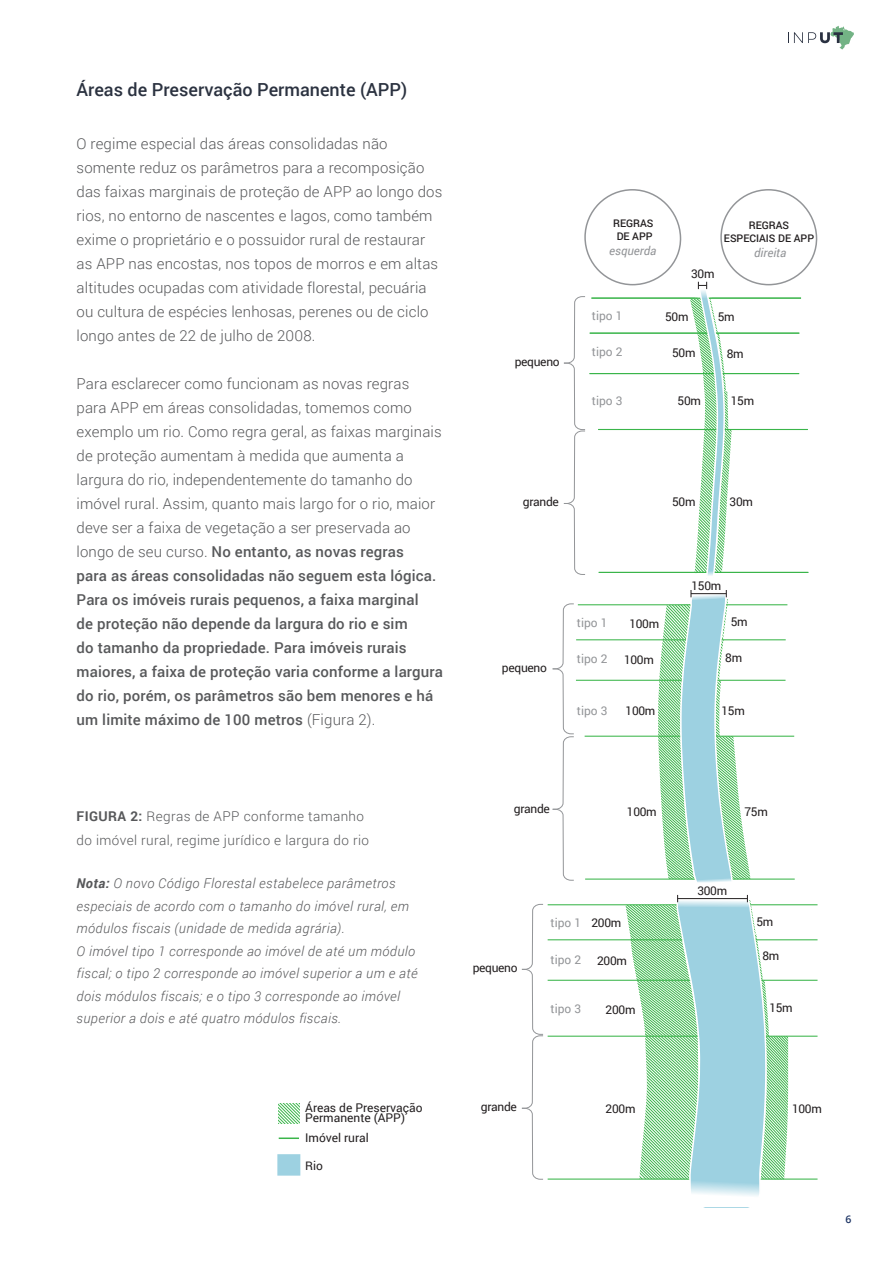
<style>
.page{position:relative;width:893px;height:1263px;background:#fff}
.page>*{position:absolute;margin:0;border:0;box-sizing:border-box;transform-origin:0 0}
.H2___Capítulo{font:500 18px "Roboto";color:#2b3240}
.t1{font:300 15px/24px "Roboto";letter-spacing:.01em;color:#57585a}
.t2{font:italic 300 13.5px/22.5px "Roboto";letter-spacing:.03em;color:#57585a}
.t3{font:300 13.5px/24px "Roboto";letter-spacing:.03em;color:#57585a}
.t4{font:12px "Roboto";letter-spacing:-.025em;color:#231f20}
.t5{font:12px "Roboto";color:#939598}
.t6{font:12px/10.5px "Roboto";color:#231f20}
.t7{font:italic 12px "Roboto";color:#939598}
.t8{font:500 10.5px/12.6px "Roboto";color:#231f20;text-align:center}
.t9{font:600 10.5px "Open Sans";color:#1d3464}
.s1{font-weight:500}
.s2{font-weight:700}
</style>
<div class="page">
<svg style="left:788px;top:26px;width:66px;height:24px"></svg>
<hr style="left:548px;top:904px;width:269px;height:1px;background:#3ab54a">
<hr style="left:548px;top:939px;width:269px;height:1px;background:#3ab54a">
<hr style="left:548px;top:980px;width:269px;height:1px;background:#3ab54a">
<hr style="left:548px;top:1036px;width:269px;height:1px;background:#3ab54a">
<hr style="left:548px;top:1178px;width:269px;height:1px;background:#3ab54a">
<svg style="left:521px;top:904px;width:22px;height:276px"></svg>
<svg style="left:279px;top:1103px;width:20px;height:20px"></svg>
<div style="left:279px;top:1156px;width:20px;height:18px;background:#9dd1e1"></div>
<div style="left:277px;top:1154px;width:23px;height:21px;border:3px solid #9dd1e1"></div>
<hr style="left:279px;top:1137px;width:20px;height:2px;background:#3ab54a">
<svg style="left:552px;top:189px;width:266px;height:1007px"></svg>
<p class="H2___Capítulo" style="left:77px;top:77px;width:332px">Áreas de Preservação Permanente (APP)</p>
<p class="t1" style="left:77px;top:131px;width:367px">O regime especial das áreas consolidadas não somente reduz os parâmetros para a recomposição das faixas marginais de proteção de APP ao longo dos rios, no entorno de nascentes e lagos, como também exime o proprietário e o possuidor rural de restaurar as APP nas encostas, nos topos de morros e em altas altitudes ocupadas com atividade florestal, pecuária ou cultura de espécies lenhosas, perenes ou de ciclo longo antes de 22 de julho de 2008.</p>
<p class="t1" style="left:77px;top:371px;width:368px">Para esclarecer como funcionam as novas regras para APP em áreas consolidadas, tomemos como exemplo um rio. Como regra geral, as faixas marginais de proteção aumentam à medida que aumenta a largura do rio, independentemente do tamanho do imóvel rural. Assim, quanto mais largo for o rio, maior deve ser a faixa de vegetação a ser preservada ao longo de seu curso. <span class="s1">No entanto, as novas regras<br>para as áreas consolidadas não seguem esta lógica.<br>Para os imóveis rurais pequenos, a faixa marginal<br>de proteção não depende da largura do rio e sim<br>do tamanho da propriedade. Para imóveis rurais maiores, a faixa de proteção varia conforme a largura do rio, porém, os parâmetros são bem menores e há um limite máximo de 100 metros</span> (Figura 2).</p>
<p class="t3" style="left:77px;top:804px;width:294px"><span class="s2">FIGURA 2:</span> Regras de APP conforme tamanho do imóvel rural, regime jurídico e largura do rio</p>
<p class="t2" style="left:77px;top:871px;width:343px"><span class="s2">Nota:</span> O novo Código Florestal estabelece parâmetros especiais de acordo com o tamanho do imóvel rural, em módulos fiscais (unidade de medida agrária).<br>O imóvel tipo 1 corresponde ao imóvel de até um módulo fiscal; o tipo 2 corresponde ao imóvel superior a um e até dois módulos fiscais; e o tipo 3 corresponde ao imóvel superior a dois e até quatro módulos fiscais.</p>
<p class="t6" style="left:305px;top:1102px;width:119px">Áreas de Preservação<br>Permanente (APP)</p>
<p class="t6" style="left:305px;top:1132px;width:65px">Imóvel rural</p>
<p class="t4" style="left:305px;top:1157px;width:19px">Rio</p>
<p class="t4" style="left:515px;top:353px;width:46px">pequeno</p>
<p class="t8" style="left:613px;top:217px;width:42px">REGRAS<br>DE APP</p>
<p class="t7" style="left:609px;top:242px;width:49px">esquerda</p>
<p class="t4" style="left:691px;top:266px;width:25px">30m</p>
<p class="t8" style="left:724px;top:219px;width:92px">REGRAS<br>ESPECIAIS DE APP</p>
<p class="t7" style="left:754px;top:244px;width:34px">direita</p>
<p class="t5" style="left:592px;top:307px;width:32px">tipo 1</p>
<p class="t5" style="left:592px;top:343px;width:32px">tipo 2</p>
<p class="t5" style="left:592px;top:392px;width:32px">tipo 3</p>
<p class="t4" style="left:665px;top:308px;width:25px">50m</p>
<p class="t4" style="left:672px;top:344px;width:25px">50m</p>
<p class="t4" style="left:678px;top:393px;width:25px">50m</p>
<p class="t4" style="left:718px;top:308px;width:18px">5m</p>
<p class="t4" style="left:727px;top:345px;width:18px">8m</p>
<p class="t4" style="left:731px;top:393px;width:25px">15m</p>
<p class="t4" style="left:523px;top:493px;width:38px">grande</p>
<p class="t4" style="left:672px;top:493px;width:25px">50m</p>
<p class="t4" style="left:729px;top:493px;width:25px">30m</p>
<p class="t4" style="left:502px;top:659px;width:46px">pequeno</p>
<p class="t5" style="left:577px;top:614px;width:32px">tipo 1</p>
<p class="t5" style="left:577px;top:650px;width:32px">tipo 2</p>
<p class="t5" style="left:577px;top:702px;width:32px">tipo 3</p>
<p class="t4" style="left:629px;top:615px;width:31px">100m</p>
<p class="t4" style="left:624px;top:651px;width:31px">100m</p>
<p class="t4" style="left:626px;top:703px;width:31px">100m</p>
<p class="t4" style="left:691px;top:578px;width:31px">150m</p>
<p class="t4" style="left:731px;top:613px;width:18px">5m</p>
<p class="t4" style="left:725px;top:649px;width:18px">8m</p>
<p class="t4" style="left:721px;top:702px;width:25px">15m</p>
<p class="t4" style="left:514px;top:800px;width:38px">grande</p>
<p class="t4" style="left:627px;top:803px;width:31px">100m</p>
<p class="t4" style="left:744px;top:803px;width:25px">75m</p>
<p class="t4" style="left:697px;top:883px;width:31px">300m</p>
<p class="t4" style="left:473px;top:959px;width:46px">pequeno</p>
<p class="t5" style="left:551px;top:914px;width:32px">tipo 1</p>
<p class="t5" style="left:551px;top:951px;width:32px">tipo 2</p>
<p class="t4" style="left:591px;top:915px;width:31px">200m</p>
<p class="t4" style="left:756px;top:913px;width:18px">5m</p>
<p class="t4" style="left:597px;top:952px;width:31px">200m</p>
<p class="t4" style="left:762px;top:947px;width:18px">8m</p>
<p class="t5" style="left:551px;top:1000px;width:32px">tipo 3</p>
<p class="t4" style="left:606px;top:1001px;width:31px">200m</p>
<p class="t4" style="left:769px;top:999px;width:25px">15m</p>
<p class="t4" style="left:481px;top:1098px;width:38px">grande</p>
<p class="t4" style="left:606px;top:1100px;width:31px">200m</p>
<p class="t4" style="left:792px;top:1100px;width:31px">100m</p>
<p class="t9" style="left:846px;top:1212px;width:7px">6</p>
</div>
